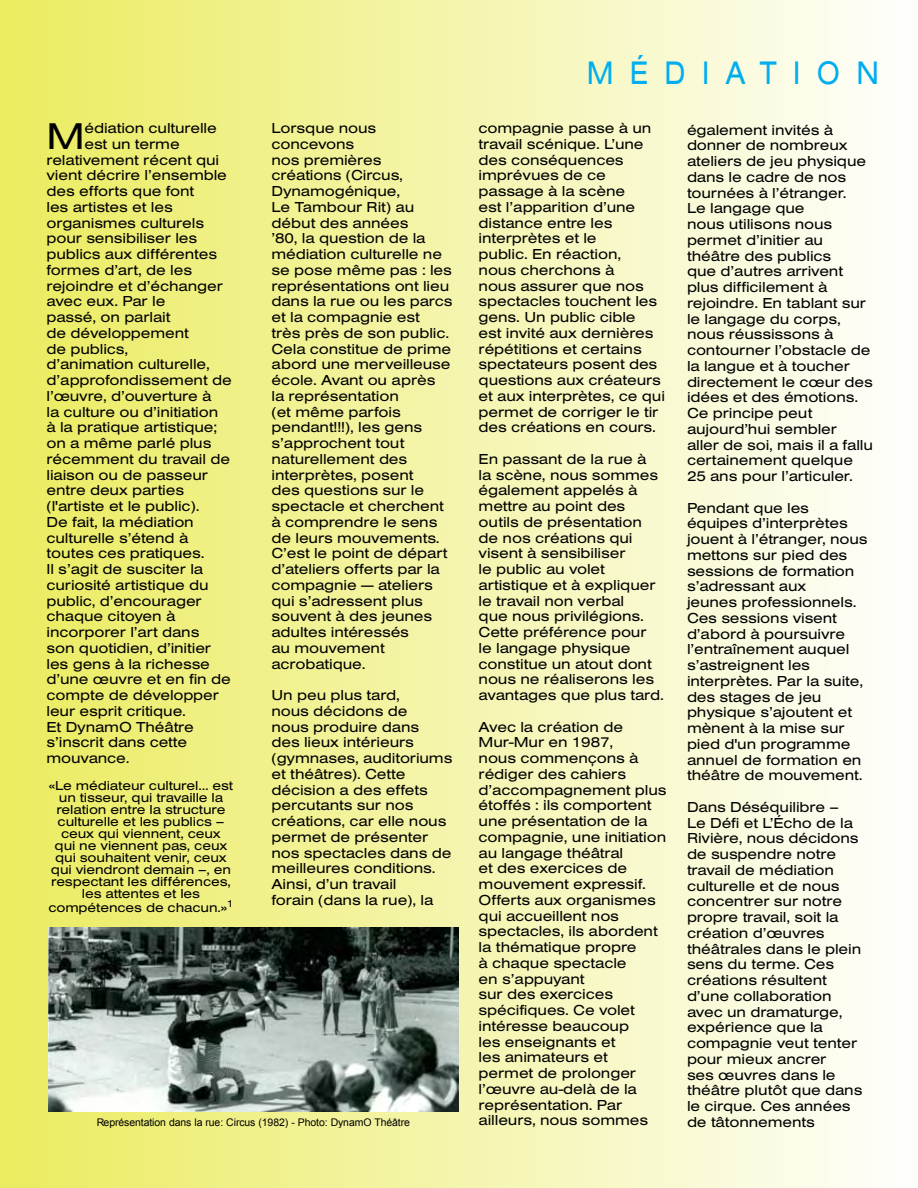
<style>
.page{position:relative;width:918px;height:1188px;background:#fff}
.page>*{position:absolute;margin:0;border:0;box-sizing:border-box;transform-origin:0 0}
.t1{font:38.55px "Sans Extended Regular DTC";color:#000}
.t2{font:33.75px "Sans Extended Regular DTC";letter-spacing:.6em;color:#00aeef;scale:.8 1}
.t3{font:15px/15.8px "Sans Extended Regular DTC";letter-spacing:-.01em;color:#000}
.t4{font:13.5px/12px "Sans Extended Regular DTC";letter-spacing:-.01em;color:#000;text-align:center}
.t5{font:10.5px "Arial";letter-spacing:-.01em;color:#000}
</style>
<div class="page">
<div style="left:0;top:0;width:918px;height:1188px;background:linear-gradient(to right,#ebec5e,#fefefd)"></div>
<img style="left:48px;top:927px;width:411px;height:185px">
<h2 class="t2" style="left:587px;top:53px;width:367px">MÉDIATION</h2>
<p class="t3" style="left:479px;top:120px;width:188px">compagnie passe à un travail scénique. L’une des conséquences imprévues de ce passage à la scène<br>est l’apparition d’une distance entre les interprètes et le<br>public. En réaction,<br>nous cherchons à<br>nous assurer que nos spectacles touchent les gens. Un public cible<br>est invité aux dernières répétitions et certains spectateurs posent des questions aux créateurs et aux interprètes, ce qui permet de corriger le tir des créations en cours.</p>
<p class="t3" style="left:479px;top:451px;width:187px">En passant de la rue à<br>la scène, nous sommes également appelés à mettre au point des outils de présentation de nos créations qui visent à sensibiliser<br>le public au volet artistique et à expliquer le travail non verbal<br>que nous privilégions.<br>Cette préférence pour<br>le langage physique constitue un atout dont nous ne réaliserons les avantages que plus tard.</p>
<p class="t3" style="left:479px;top:719px;width:189px">Avec la création de<br>Mur-Mur en 1987,<br>nous commençons à rédiger des cahiers d’accompagnement plus étoffés : ils comportent une présentation de la compagnie, une initiation au langage théâtral<br>et des exercices de mouvement expressif.<br>Offerts aux organismes qui accueillent nos spectacles, ils abordent la thématique propre<br>à chaque spectacle<br>en s’appuyant<br>sur des exercices spécifiques. Ce volet intéresse beaucoup<br>les enseignants et<br>les animateurs et<br>permet de prolonger l’œuvre au-delà de la représentation. Par</p>
<h1 class="t1" style="left:46px;top:114px;width:40px">M</h1>
<p class="t3" style="left:84px;top:120px;width:134px">édiation culturelle</p>
<p class="t3" style="left:272px;top:120px;width:183px">Lorsque nous concevons<br>nos premières créations (Circus,<br>Dynamogénique,<br>Le Tambour Rit) au début des années<br>’80, la question de la médiation culturelle ne se pose même pas : les représentations ont lieu dans la rue ou les parcs et la compagnie est très près de son public.<br>Cela constitue de prime abord une merveilleuse école. Avant ou après<br>la représentation<br>(et même parfois pendant!!!), les gens s’approchent tout naturellement des interprètes, posent<br>des questions sur le spectacle et cherchent à comprendre le sens de leurs mouvements.<br>C’est le point de départ d’ateliers offerts par la compagnie — ateliers qui s’adressent plus souvent à des jeunes adultes intéressés<br>au mouvement acrobatique.</p>
<p class="t3" style="left:272px;top:687px;width:182px">Un peu plus tard,<br>nous décidons de<br>nous produire dans<br>des lieux intérieurs (gymnases, auditoriums et théâtres). Cette décision a des effets percutants sur nos créations, car elle nous permet de présenter nos spectacles dans de meilleures conditions.<br>Ainsi, d’un travail<br>forain (dans la rue), la</p>
<p class="t3" style="left:687px;top:122px;width:188px">également invités à donner de nombreux ateliers de jeu physique dans le cadre de nos tournées à l’étranger.<br>Le langage que<br>nous utilisons nous permet d’initier au théâtre des publics<br>que d’autres arrivent plus difficilement à rejoindre. En tablant sur le langage du corps, nous réussissons à contourner l’obstacle de la langue et à toucher directement le cœur des idées et des émotions.<br>Ce principe peut aujourd’hui sembler<br>aller de soi, mais il a fallu certainement quelque<br>25 ans pour l’articuler.</p>
<p class="t3" style="left:687px;top:500px;width:182px">Pendant que les équipes d’interprètes jouent à l’étranger, nous mettons sur pied des sessions de formation s’adressant aux<br>jeunes professionnels.<br>Ces sessions visent d’abord à poursuivre l’entraînement auquel s’astreignent les interprètes. Par la suite, des stages de jeu physique s’ajoutent et mènent à la mise sur pied d'un programme annuel de formation en théâtre de mouvement.</p>
<p class="t3" style="left:687px;top:799px;width:177px">Dans Déséquilibre –<br>Le Défi et L’Écho de la<br>Rivière, nous décidons de suspendre notre travail de médiation culturelle et de nous concentrer sur notre propre travail, soit la création d’œuvres théâtrales dans le plein sens du terme. Ces créations résultent d’une collaboration avec un dramaturge, expérience que la compagnie veut tenter pour mieux ancrer<br>ses œuvres dans le théâtre plutôt que dans le cirque. Ces années de tâtonnements</p>
<p class="t3" style="left:84px;top:136px;width:97px">est un terme</p>
<p class="t3" style="left:47px;top:152px;width:174px">relativement récent qui</p>
<p class="t3" style="left:47px;top:167px;width:182px">vient décrire l’ensemble</p>
<p class="t3" style="left:47px;top:183px;width:149px">des efforts que font</p>
<p class="t3" style="left:47px;top:199px;width:128px">les artistes et les</p>
<p class="t3" style="left:47px;top:215px;width:159px">organismes culturels</p>
<p class="t3" style="left:47px;top:230px;width:152px">pour sensibiliser les</p>
<p class="t3" style="left:47px;top:246px;width:172px">publics aux différentes</p>
<p class="t3" style="left:47px;top:262px;width:147px">formes d’art, de les</p>
<p class="t3" style="left:47px;top:278px;width:178px">rejoindre et d’échanger</p>
<p class="t3" style="left:47px;top:293px;width:120px">avec eux. Par le</p>
<p class="t3" style="left:47px;top:309px;width:126px">passé, on parlait</p>
<p class="t3" style="left:47px;top:325px;width:144px">de développement</p>
<p class="t3" style="left:47px;top:341px;width:83px">de publics,</p>
<p class="t3" style="left:47px;top:356px;width:165px">d’animation culturelle,</p>
<p class="t3" style="left:47px;top:372px;width:187px">d’approfondissement de</p>
<p class="t3" style="left:47px;top:388px;width:166px">l’œuvre, d’ouverture à</p>
<p class="t3" style="left:47px;top:404px;width:173px">la culture ou d’initiation</p>
<p class="t3" style="left:47px;top:419px;width:172px">à la pratique artistique;</p>
<p class="t3" style="left:47px;top:435px;width:166px">on a même parlé plus</p>
<p class="t3" style="left:47px;top:451px;width:185px">récemment du travail de</p>
<p class="t3" style="left:47px;top:467px;width:163px">liaison ou de passeur</p>
<p class="t3" style="left:47px;top:482px;width:139px">entre deux parties</p>
<p class="t3" style="left:47px;top:498px;width:155px">(l'artiste et le public).</p>
<p class="t3" style="left:47px;top:514px;width:149px">De fait, la médiation</p>
<p class="t3" style="left:47px;top:530px;width:143px">culturelle s’étend à</p>
<p class="t3" style="left:47px;top:545px;width:160px">toutes ces pratiques.</p>
<p class="t3" style="left:47px;top:561px;width:158px">Il s’agit de susciter la</p>
<p class="t3" style="left:47px;top:577px;width:164px">curiosité artistique du</p>
<p class="t3" style="left:47px;top:593px;width:157px">public, d’encourager</p>
<p class="t3" style="left:47px;top:608px;width:130px">chaque citoyen à</p>
<p class="t3" style="left:47px;top:624px;width:154px">incorporer l’art dans</p>
<p class="t3" style="left:47px;top:640px;width:166px">son quotidien, d’initier</p>
<p class="t3" style="left:47px;top:656px;width:165px">les gens à la richesse</p>
<p class="t3" style="left:47px;top:671px;width:186px">d’une œuvre et en fin de</p>
<p class="t3" style="left:47px;top:687px;width:174px">compte de développer</p>
<p class="t3" style="left:47px;top:703px;width:141px">leur esprit critique.</p>
<p class="t3" style="left:47px;top:719px;width:149px">Et DynamO Théâtre</p>
<p class="t3" style="left:47px;top:734px;width:142px">s’inscrit dans cette</p>
<p class="t3" style="left:47px;top:750px;width:85px">mouvance.</p>
<p class="t4" style="left:49px;top:779px;width:186px">«Le médiateur culturel… est un tisseur, qui travaille la relation entre la structure culturelle et les publics – ceux qui viennent, ceux<br>qui ne viennent pas, ceux qui souhaitent venir, ceux qui viendront demain –, en respectant les différences, les attentes et les</p>
<p class="t4" style="left:48px;top:901px;width:187px">compétences de chacun.»<sup>1</sup></p>
<p class="t5" style="left:96px;top:1115px;width:315px">Représentation dans la rue: Circus (1982) - Photo: DynamO Théâtre</p>
<p class="t3" style="left:479px;top:1112px;width:171px">ailleurs, nous sommes</p>
</div>
